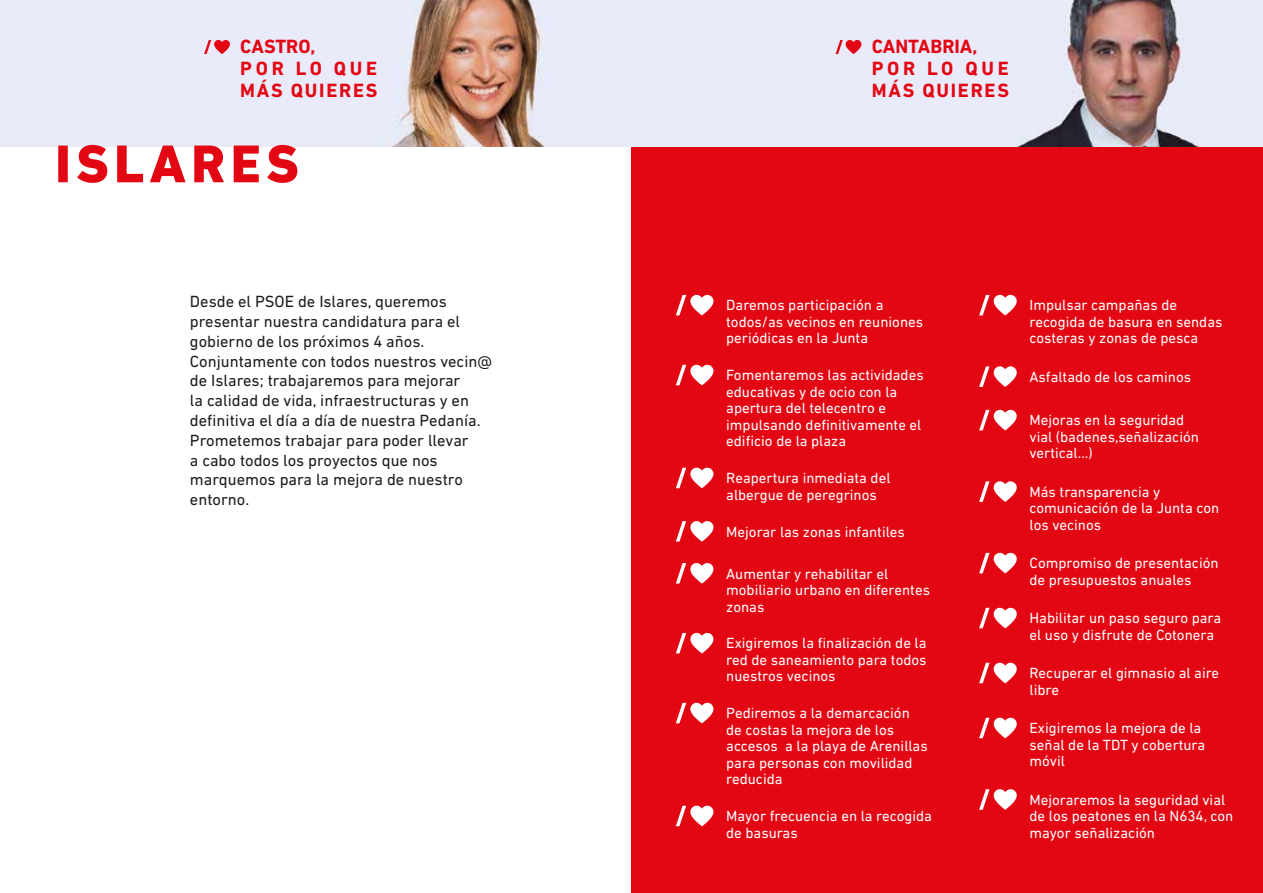
<style>
.page{position:relative;width:1263px;height:893px;background:#fff}
.page>*{position:absolute;margin:0;border:0;box-sizing:border-box;transform-origin:0 0}
.t1{font:800 54px "DIN Next LT Pro";letter-spacing:.1em;color:#e30613}
.t2{font:700 19.5px/21.8px "DIN Next LT Pro";letter-spacing:.09em;color:#e30613}
.t3{font:16.5px/19.8px "DIN Next LT Pro";color:#1d1d1b}
.t4{font:15px/16.5px "DIN Next LT Pro";color:#fff}
</style>
<div class="page">
<div style="left:631px;top:146px;width:632px;height:747px;background:#e30613"></div>
<img style="left:0;top:0;width:1263px;height:146px">
<svg style="left:676px;top:294px;width:38px;height:21px"></svg>
<svg style="left:676px;top:364px;width:38px;height:21px"></svg>
<svg style="left:676px;top:467px;width:38px;height:21px"></svg>
<svg style="left:979px;top:366px;width:38px;height:21px"></svg>
<svg style="left:979px;top:409px;width:38px;height:21px"></svg>
<svg style="left:676px;top:521px;width:38px;height:21px"></svg>
<svg style="left:676px;top:563px;width:38px;height:21px"></svg>
<svg style="left:676px;top:632px;width:38px;height:21px"></svg>
<svg style="left:676px;top:702px;width:38px;height:21px"></svg>
<svg style="left:979px;top:481px;width:38px;height:21px"></svg>
<svg style="left:979px;top:552px;width:38px;height:21px"></svg>
<svg style="left:676px;top:805px;width:38px;height:21px"></svg>
<svg style="left:979px;top:607px;width:38px;height:21px"></svg>
<svg style="left:979px;top:662px;width:38px;height:21px"></svg>
<svg style="left:979px;top:717px;width:38px;height:21px"></svg>
<svg style="left:979px;top:789px;width:38px;height:21px"></svg>
<svg style="left:979px;top:294px;width:38px;height:21px"></svg>
<svg style="left:204px;top:40px;width:26px;height:14px"></svg>
<svg style="left:836px;top:40px;width:25px;height:14px"></svg>
<h2 class="t2" style="left:240px;top:36px;width:139px">CASTRO,<br>POR LO QUE<br>MÁS QUIERES</h2>
<h2 class="t2" style="left:872px;top:36px;width:139px">CANTABRIA,<br>POR LO QUE<br>MÁS QUIERES</h2>
<h1 class="t1" style="left:55px;top:132px;width:245px">ISLARES</h1>
<p class="t3" style="left:190px;top:292px;width:304px">Desde el PSOE de Islares, queremos presentar nuestra candidatura para el gobierno de los próximos 4 años.<br>Conjuntamente con todos nuestros vecin@ de Islares; trabajaremos para mejorar<br>la calidad de vida, infraestructuras y en definitiva el día a día de nuestra Pedanía.<br>Prometemos trabajar para poder llevar<br>a cabo todos los proyectos que nos marquemos para la mejora de nuestro entorno.</p>
<p class="t4" style="left:726px;top:297px;width:198px">Daremos participación a todos/as vecinos en reuniones periódicas en la Junta</p>
<p class="t4" style="left:726px;top:367px;width:199px">Fomentaremos las actividades educativas y de ocio con la apertura del telecentro e impulsando definitivamente el edificio de la plaza</p>
<p class="t4" style="left:726px;top:470px;width:166px">Reapertura inmediata del albergue de peregrinos</p>
<p class="t4" style="left:726px;top:523px;width:180px">Mejorar las zonas infantiles</p>
<p class="t4" style="left:726px;top:565px;width:205px">Aumentar y rehabilitar el mobiliario urbano en diferentes zonas</p>
<p class="t4" style="left:726px;top:635px;width:202px;text-align:justify">Exigiremos la finalización de la red de saneamiento para todos nuestros vecinos</p>
<p class="t4" style="left:726px;top:705px;width:203px">Pediremos a la demarcación de costas la mejora de los accesos a la playa de Arenillas para personas con movilidad reducida</p>
<p class="t4" style="left:726px;top:808px;width:207px">Mayor frecuencia en la recogida de basuras</p>
<p class="t4" style="left:1029px;top:297px;width:194px">Impulsar campañas de recogida de basura en sendas costeras y zonas de pesca</p>
<p class="t4" style="left:1029px;top:368px;width:163px">Asfaltado de los caminos</p>
<p class="t4" style="left:1029px;top:412px;width:171px">Mejoras en la seguridad vial (badenes,señalización vertical…)</p>
<p class="t4" style="left:1029px;top:483px;width:191px">Más transparencia y comunicación de la Junta con los vecinos</p>
<p class="t4" style="left:1029px;top:555px;width:191px">Compromiso de presentación de presupuestos anuales</p>
<p class="t4" style="left:1029px;top:610px;width:193px">Habilitar un paso seguro para el uso y disfrute de Cotonera</p>
<p class="t4" style="left:1029px;top:665px;width:191px">Recuperar el gimnasio al aire libre</p>
<p class="t4" style="left:1029px;top:720px;width:177px">Exigiremos la mejora de la señal de la TDT y cobertura móvil</p>
<p class="t4" style="left:1029px;top:791px;width:205px">Mejoraremos la seguridad vial de los peatones en la N634, con mayor señalización</p>
</div>
